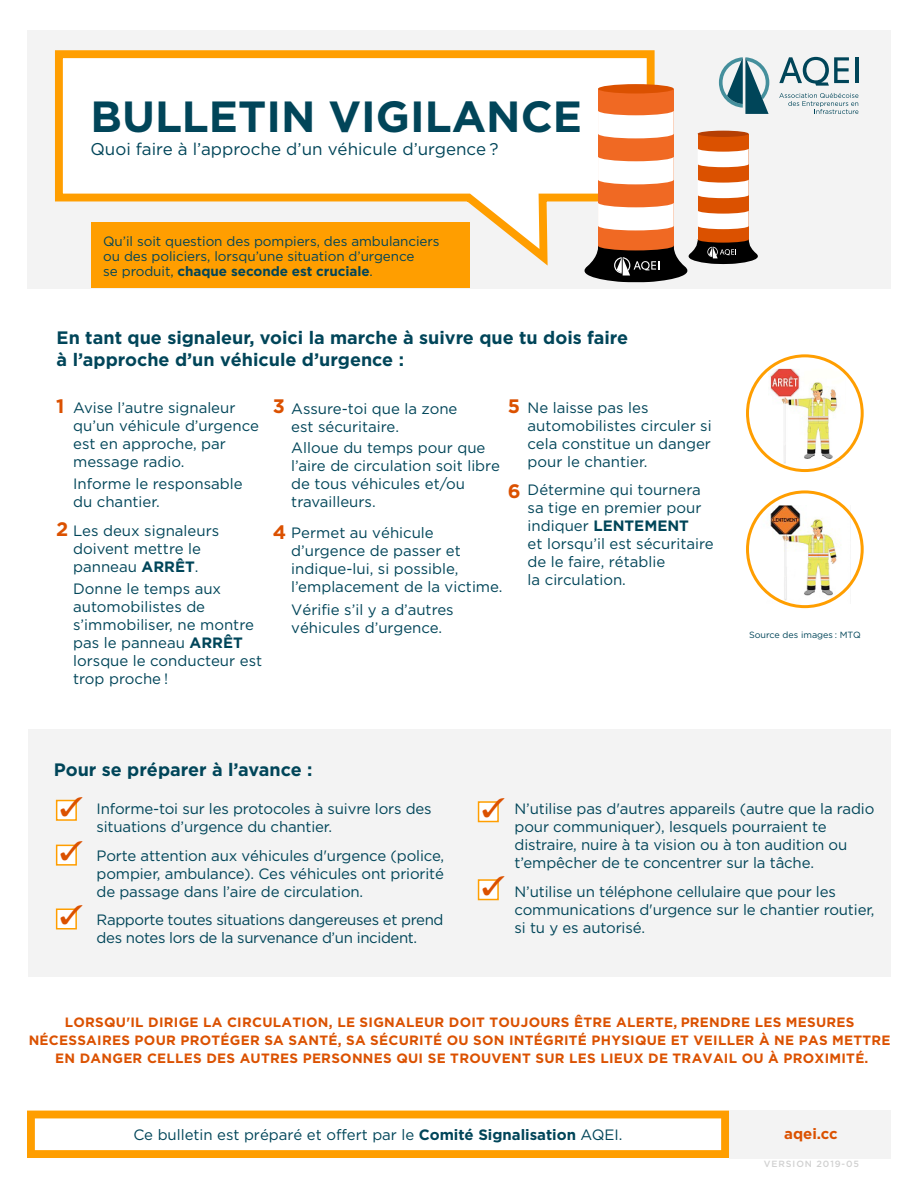
<style>
.page{position:relative;width:918px;height:1188px;background:#fff}
.page>*{position:absolute;margin:0;border:0;box-sizing:border-box;transform-origin:0 0}
.t1{font:700 43.65px "Gotham";color:#014559}
.t2{font:700 19.5px "Gotham";color:#db5100}
.t3{font:700 18px/21.6px "Gotham";color:#004559}
.t4{font:16.95px "Gotham";color:#014559}
.t5{font:15px/18px "Gotham";color:#004559}
.t6{font:15px/18px "Gotham";letter-spacing:-.025em;color:#004559}
.t7{font:15px "Gotham";color:#014559}
.t8{font:700 15px "Gotham";color:#db5100}
.t9{font:700 13.5px/18px "Gotham";letter-spacing:.02em;color:#db5100;text-align:center}
.t10{font:13.5px/15px "Gotham";letter-spacing:-.005em;color:#004559}
.t11{font:9px "Gotham";color:#004559}
.t12{font:500 9px "Gotham";letter-spacing:.1em;color:#d1d1d1}
.s1{font-weight:700}
</style>
<div class="page">
<div style="left:28px;top:729px;width:863px;height:247px;background:#f3f3f3"></div>
<div style="left:27px;top:30px;width:864px;height:258px;background:#f3f3f3"></div>
<svg style="left:55px;top:50px;width:603px;height:216px"></svg>
<div style="left:598px;top:89px;width:76px;height:173px;background:#f06923"></div>
<div style="left:598px;top:84px;width:76px;height:10px;background:#db5100;border-radius:50%"></div>
<svg style="left:598px;top:111px;width:76px;height:27px"></svg>
<svg style="left:598px;top:157px;width:76px;height:27px"></svg>
<svg style="left:598px;top:203px;width:76px;height:27px"></svg>
<div style="left:698px;top:134px;width:51px;height:116px;background:#db5100"></div>
<div style="left:698px;top:131px;width:51px;height:6px;background:#b53f04;border-radius:50%"></div>
<svg style="left:698px;top:148px;width:51px;height:19px"></svg>
<svg style="left:698px;top:179px;width:51px;height:19px"></svg>
<svg style="left:698px;top:210px;width:51px;height:19px"></svg>
<hr style="left:855px;top:57px;width:3px;height:26px;background:#004559">
<svg style="left:779px;top:57px;width:70px;height:29px"></svg>
<svg style="left:719px;top:57px;width:50px;height:57px"></svg>
<svg style="left:779px;top:93px;width:79px;height:21px"></svg>
<div style="left:91px;top:222px;width:379px;height:66px;background:#ff9e00"></div>
<div style="left:729px;top:1111px;width:162px;height:47px;background:#f3f3f3"></div>
<svg style="left:27px;top:1111px;width:702px;height:47px"></svg>
<svg style="left:574px;top:239px;width:184px;height:43px"></svg>
<div style="left:56px;top:800px;width:21px;height:21px;background:#fff;border:2px solid #ff9e00"></div>
<div style="left:56px;top:845px;width:21px;height:21px;background:#fff;border:2px solid #ff9e00"></div>
<div style="left:478px;top:801px;width:21px;height:21px;background:#fff;border:2px solid #ff9e00"></div>
<div style="left:478px;top:879px;width:21px;height:21px;background:#fff;border:2px solid #ff9e00"></div>
<div style="left:56px;top:909px;width:21px;height:21px;background:#fff;border:2px solid #ff9e00"></div>
<svg style="left:746px;top:354px;width:118px;height:118px"></svg>
<svg style="left:746px;top:490px;width:118px;height:118px"></svg>
<svg style="left:61px;top:799px;width:16px;height:62px"></svg>
<svg style="left:483px;top:801px;width:16px;height:16px"></svg>
<svg style="left:483px;top:879px;width:16px;height:16px"></svg>
<svg style="left:61px;top:908px;width:16px;height:17px"></svg>
<h1 class="t1" style="left:91px;top:91px;width:493px">BULLETIN VIGILANCE</h1>
<p class="t4" style="left:91px;top:140px;width:410px">Quoi faire à l’approche d’un véhicule d’urgence ?</p>
<p class="t10" style="left:103px;top:233px;width:338px">Qu’il soit question des pompiers, des ambulanciers ou des policiers, lorsqu’une situation d’urgence<br>se produit, <span class="s1">chaque seconde est cruciale</span>.</p>
<p class="t3" style="left:57px;top:327px;width:573px">En tant que signaleur, voici la marche à suivre que tu dois faire à l’approche d’un véhicule d’urgence :</p>
<h2 class="t2" style="left:56px;top:395px;width:10px">1</h2>
<p class="t5" style="left:73px;top:398px;width:187px">Avise l’autre signaleur qu’un véhicule d’urgence est en approche, par message radio.</p>
<p class="t5" style="left:73px;top:475px;width:171px">Informe le responsable du chantier.</p>
<p class="t5" style="left:73px;top:521px;width:148px">Les deux signaleurs doivent mettre le panneau <span class="s1">ARRÊT</span>.</p>
<p class="t5" style="left:73px;top:580px;width:190px">Donne le temps aux automobilistes de s’immobiliser, ne montre pas le panneau <span class="s1">ARRÊT </span>lorsque le conducteur est trop proche !</p>
<h2 class="t2" style="left:56px;top:518px;width:14px">2</h2>
<h2 class="t2" style="left:273px;top:395px;width:14px">3</h2>
<h2 class="t2" style="left:508px;top:395px;width:14px">5</h2>
<p class="t5" style="left:291px;top:399px;width:168px">Assure-toi que la zone est sécuritaire.</p>
<p class="t5" style="left:291px;top:438px;width:210px">Alloue du temps pour que l’aire de circulation soit libre de tous véhicules et/ou travailleurs.</p>
<p class="t5" style="left:291px;top:524px;width:213px">Permet au véhicule d’urgence de passer et indique-lui, si possible, l’emplacement de la victime.</p>
<p class="t5" style="left:291px;top:600px;width:164px">Vérifie s’il y a d’autres véhicules d’urgence.</p>
<h2 class="t2" style="left:508px;top:480px;width:14px">6</h2>
<h2 class="t2" style="left:273px;top:521px;width:15px">4</h2>
<p class="t5" style="left:528px;top:398px;width:186px">Ne laisse pas les automobilistes circuler si cela constitue un danger pour le chantier.</p>
<p class="t5" style="left:528px;top:481px;width:188px">Détermine qui tournera sa tige en premier pour indiquer <span class="s1">LENTEMENT<br></span>et lorsqu’il est sécuritaire de le faire, rétablie<br>la circulation.</p>
<p class="t3" style="left:54px;top:758px;width:260px">Pour se préparer à l’avance :</p>
<p class="t11" style="left:749px;top:630px;width:113px">Source des images : MTQ</p>
<p class="t5" style="left:97px;top:800px;width:337px">Informe-toi sur les protocoles à suivre lors des situations d’urgence du chantier.</p>
<p class="t5" style="left:97px;top:846px;width:349px;text-align:justify">Porte attention aux véhicules d'urgence (police, pompier, ambulance). Ces véhicules ont priorité de passage dans l’aire de circulation.</p>
<p class="t6" style="left:97px;top:911px;width:349px">Rapporte toutes situations dangereuses et prend des notes lors de la survenance d’un incident.</p>
<p class="t5" style="left:515px;top:800px;width:361px">N’utilise pas d'autres appareils (autre que la radio pour communiquer), lesquels pourraient te distraire, nuire à ta vision ou à ton audition ou t’empêcher de te concentrer sur la tâche.</p>
<p class="t5" style="left:515px;top:882px;width:362px">N’utilise un téléphone cellulaire que pour les communications d'urgence sur le chantier routier, si tu y es autorisé.</p>
<p class="t9" style="left:29px;top:1013px;width:864px">LORSQU'IL DIRIGE LA CIRCULATION, LE SIGNALEUR DOIT TOUJOURS ÊTRE ALERTE, PRENDRE LES MESURES<br>NÉCESSAIRES POUR PROTÉGER SA SANTÉ, SA SÉCURITÉ OU SON INTÉGRITÉ PHYSIQUE ET VEILLER À NE PAS METTRE<br>EN DANGER CELLES DES AUTRES PERSONNES QUI SE TROUVENT SUR LES LIEUX DE TRAVAIL OU À PROXIMITÉ.</p>
<p class="t7" style="left:133px;top:1126px;width:491px">Ce bulletin est préparé et offert par le <span class="s1">Comité Signalisation</span> AQEI.</p>
<p class="t8" style="left:784px;top:1125px;width:55px">aqei.cc</p>
<p class="t12" style="left:764px;top:1159px;width:97px">VERSION 2019-05</p>
</div>
